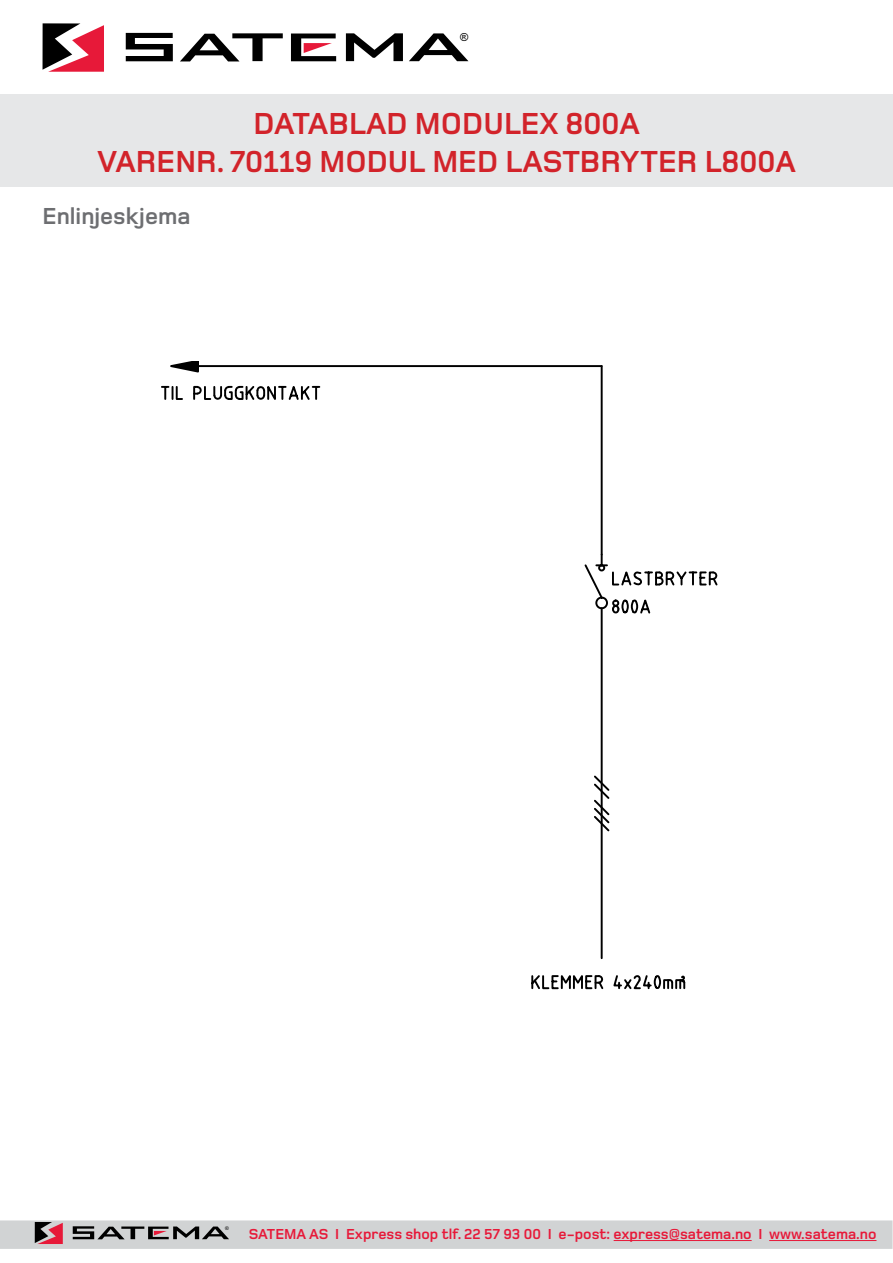
<style>
.page{position:relative;width:893px;height:1263px;background:#fff}
.page>*{position:absolute;margin:0;border:0;box-sizing:border-box;transform-origin:0 0}
.t1{font:700 31.5px/37.8px "Foundry Monoline";color:#d2232a}
.t2{font:700 24px "Foundry Monoline";color:#6d6e71}
.t3{font:700 15px "Foundry Monoline";color:#e71939}
.t4{font:11.1px "Arial";color:#000}
.t5{font:5.1px "Arial";color:#000}
</style>
<div class="page">
<svg style="left:43px;top:23px;width:61px;height:49px"></svg>
<svg style="left:126px;top:33px;width:47px;height:28px"></svg>
<svg style="left:346px;top:33px;width:57px;height:28px"></svg>
<svg style="left:180px;top:33px;width:103px;height:28px"></svg>
<svg style="left:409px;top:33px;width:59px;height:28px"></svg>
<svg style="left:291px;top:34px;width:45px;height:27px"></svg>
<div style="left:1px;top:1221px;width:891px;height:27px;background:#d1d3d4"></div>
<div style="left:0;top:1220px;width:892px;height:29px;border:2px solid #d1d3d4"></div>
<svg style="left:35px;top:1222px;width:28px;height:22px"></svg>
<svg style="left:73px;top:1226px;width:156px;height:13px"></svg>
<hr style="left:614px;top:1240px;width:138px;height:1px;background:#e71939">
<hr style="left:769px;top:1240px;width:107px;height:1px;background:#e71939">
<svg style="left:170px;top:361px;width:30px;height:12px"></svg>
<svg style="left:161px;top:385px;width:105px;height:15px"></svg>
<svg style="left:267px;top:385px;width:54px;height:15px"></svg>
<svg style="left:600px;top:365px;width:3px;height:189px"></svg>
<svg style="left:531px;top:975px;width:52px;height:15px"></svg>
<svg style="left:584px;top:554px;width:134px;height:436px"></svg>
<div style="left:0;top:94px;width:893px;height:92px;background:#e6e7e8"></div>
<p class="t4" style="left:460px;top:30px;width:10px">®</p>
<h1 class="t1" style="left:254px;top:105px;width:115px">Datablad</h1>
<h1 class="t1" style="left:97px;top:105px;width:544px;text-indent:317px">modulex 800A varenr. 70119 modul med</h1>
<h1 class="t1" style="left:505px;top:143px;width:19px">last</h1>
<h1 class="t1" style="left:580px;top:143px;width:218px">bryte r l800A</h1>
<h2 class="t2" style="left:43px;top:204px;width:149px">Enlinjeskjema</h2>
<p class="t5" style="left:225px;top:1225px;width:5px">®</p>
<p class="t3" style="left:249px;top:1226px;width:629px">SATEMA AS I Express shop tlf. 22 57 93 00 I e-post: express@satema.no I www.satema.no</p>
</div>
